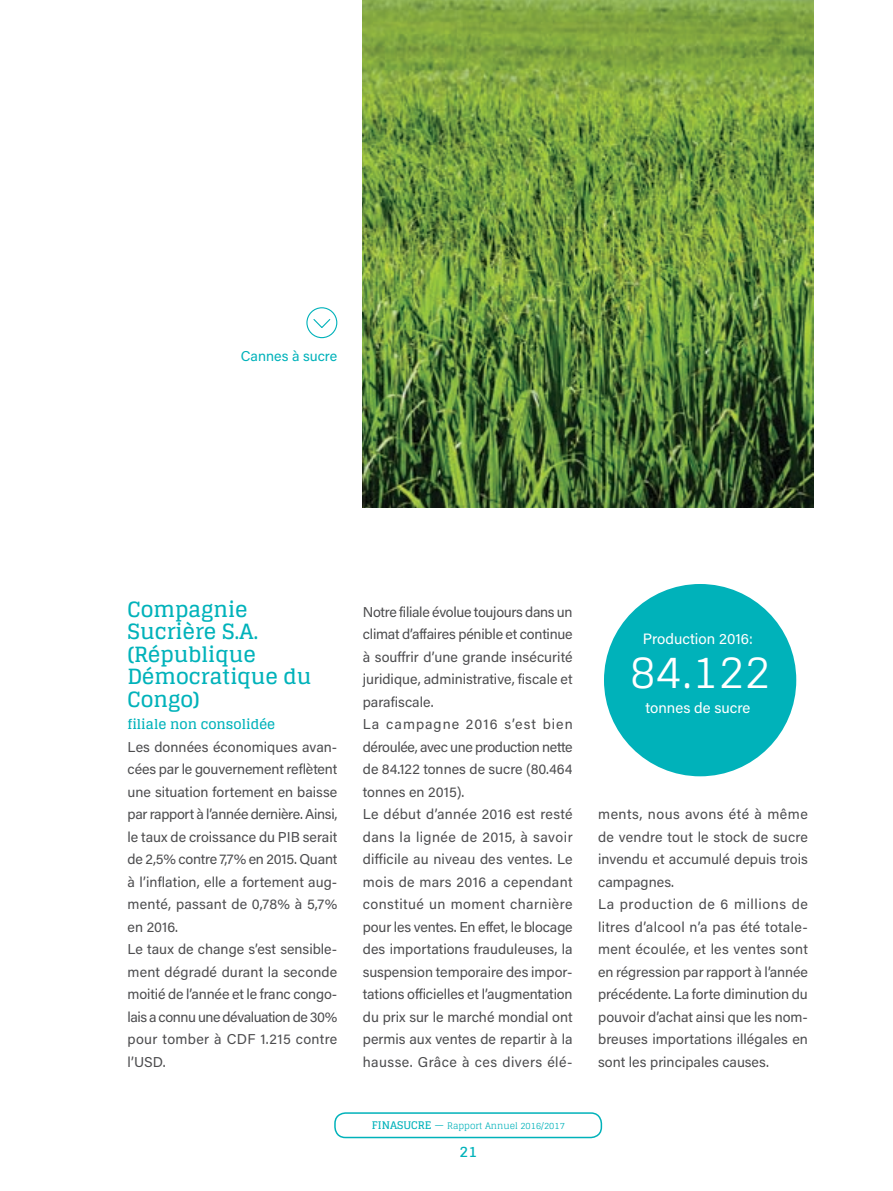
<style>
.page{position:relative;width:893px;height:1191px;background:#fff}
.page>*{position:absolute;margin:0;border:0;box-sizing:border-box;transform-origin:0 0}
.t1{font:45px "Glegoo";color:#fff}
.t2{font:700 21px/22.5px "Glegoo";color:#00b2ba}
.t3{font:15px "Acumin Pro";color:#fff}
.t4{font:700 15px "Glegoo";color:#00b2ba}
.t5{font:14.25px/22.5px "Acumin Pro";color:#4d4d4f}
.t6{font:14.25px "Acumin Pro";color:#00b2ba}
.t7{font:700 13.5px "Glegoo";color:#00b2ba}
.t8{font:9px "Glegoo";color:#00b2ba}
.s1{font-weight:700;font-size:10.5px}
.s2{font-size:10.5px}
</style>
<div class="page">
<div style="left:334px;top:1112px;width:268px;height:26px;border:2px solid #00b2ba;border-radius:10px"></div>
<img style="left:363px;top:0;width:450px;height:507px">
<svg style="left:313px;top:319px;width:18px;height:9px"></svg>
<div style="left:306px;top:307px;width:31px;height:31px;border:1px solid #00b2ba;border-radius:50%"></div>
<div style="left:604px;top:584px;width:192px;height:192px;background:#00b2ba;border-radius:50%"></div>
<p class="t6" style="left:241px;top:346px;width:98px">Cannes à sucre</p>
<h2 class="t2" style="left:128px;top:598px;width:185px">Compagnie<br>Sucrière S.A. (République<br>Démocratique du<br>Congo)</h2>
<p class="t7" style="left:128px;top:716px;width:149px">filiale non consolidée</p>
<p class="t5" style="left:128px;top:735px;width:211px">Les données économiques avan&shy;cées par le gouvernement reflètent une situation fortement en baisse par rapport à l’année dernière. Ainsi, le taux de croissance du PIB serait de 2,5% contre 7,7% en 2015. Quant à l’inflation, elle a fortement aug&shy;menté, passant de 0,78% à 5,7% en 2016.<br>Le taux de change s’est sensible&shy;ment dégradé durant la seconde moitié de l’année et le franc congo&shy;lais a connu une dévaluation de 30% pour tomber à CDF 1.215 contre l’USD.</p>
<p class="t5" style="left:363px;top:600px;width:211px">Notre filiale évolue toujours dans un climat d’affaires pénible et continue à souffrir d’une grande insécurité juridique, administrative, fiscale et parafiscale.<br>La campagne 2016 s’est bien déroulée, avec une production nette de 84.122 tonnes de sucre (80.464 tonnes en 2015).<br>Le début d’année 2016 est resté dans la lignée de 2015, à savoir difficile au niveau des ventes. Le mois de mars 2016 a cependant constitué un moment charnière pour les ventes. En effet, le blocage des importations frauduleuses, la suspension temporaire des impor&shy;tations officielles et l’augmentation du prix sur le marché mondial ont permis aux ventes de repartir à la hausse. Grâce à ces divers élé-</p>
<p class="t8" style="left:372px;top:1121px;width:194px"><span class="s1">FINASUCRE</span> <span class="s2">—</span> Rapport Annuel 2016/2017</p>
<p class="t4" style="left:460px;top:1142px;width:19px">21</p>
<p class="t3" style="left:643px;top:628px;width:112px">Production 2016:</p>
<h1 class="t1" style="left:630px;top:646px;width:142px">84.122</h1>
<p class="t3" style="left:645px;top:697px;width:106px">tonnes de sucre</p>
<p class="t5" style="left:598px;top:802px;width:211px">ments, nous avons été à même de vendre tout le stock de sucre invendu et accumulé depuis trois campagnes.<br>La production de 6 millions de litres d’alcool n’a pas été totale&shy;ment écoulée, et les ventes sont en régression par rapport à l’année précédente. La forte diminution du pouvoir d’achat ainsi que les nom&shy;breuses importations illégales en sont les principales causes.</p>
</div>
